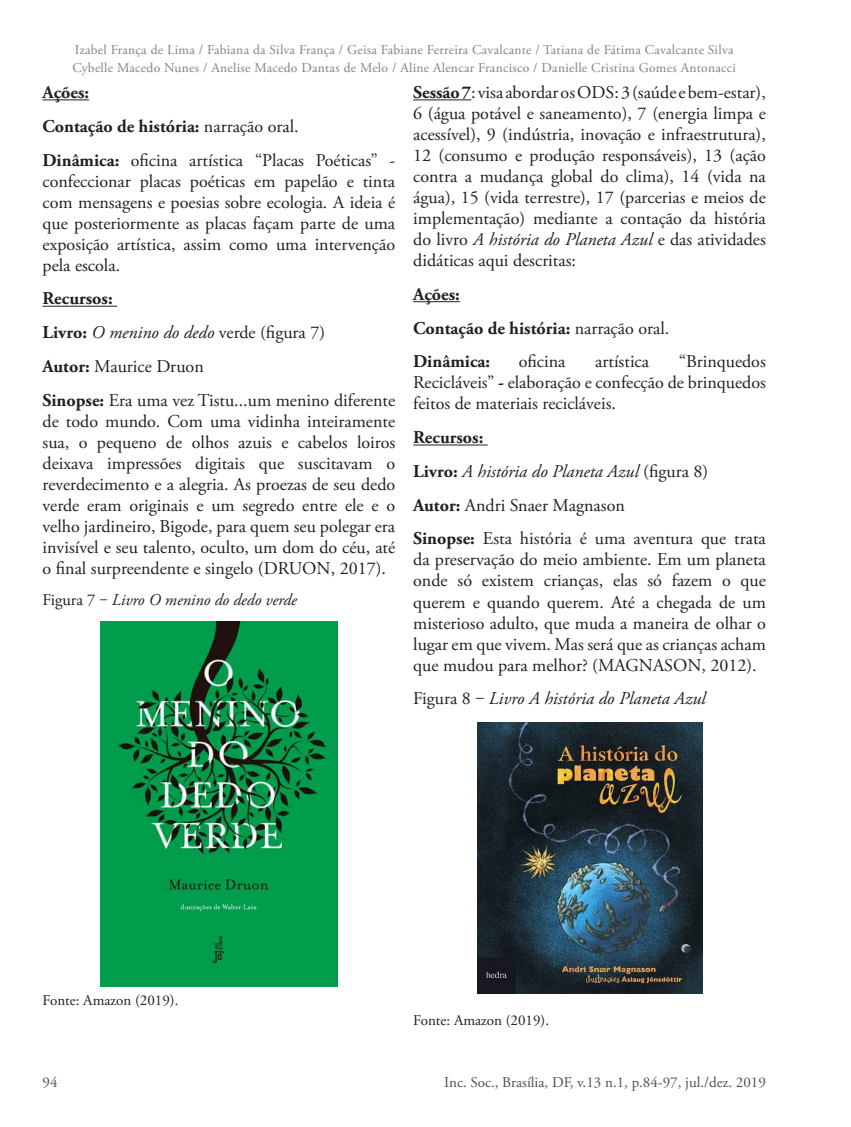
<style>
.page{position:relative;width:851px;height:1127px;background:#fff}
.page>*{position:absolute;margin:0;border:0;box-sizing:border-box;transform-origin:0 0}
.Corpo_de_Texto{font:18px/21px "Adobe Garamond Pro";color:#231f20;text-align:justify}
.Corpo_de_Texto-2{font:700 18px "Adobe Garamond Pro";color:#231f20}
.Corpo_de_Texto-3{font:italic 18px "Adobe Garamond Pro";color:#231f20}
.Ci_Inf__Título_image{font:italic 16.5px "Adobe Garamond Pro";color:#231f20}
.t1{font:15px "Adobe Garamond Pro";color:#524f4f}
.Fonte{font:15px "Adobe Garamond Pro";color:#231f20}
.t2{font:13.5px/18px "Adobe Garamond Pro";letter-spacing:.02em;color:#808285}
.s1{font-weight:400}
.s2{font-weight:700}
.s3{font-style:italic}
.s4{font-style:normal}
.s5{font-weight:700;font-style:normal}
</style>
<div class="page">
<hr style="left:43px;top:99px;width:46px;height:1px;background:#231f20">
<hr style="left:43px;top:306px;width:74px;height:1px;background:#231f20">
<img style="left:100px;top:621px;width:237px;height:366px">
<hr style="left:413px;top:99px;width:58px;height:1px;background:#231f20">
<hr style="left:413px;top:301px;width:47px;height:1px;background:#231f20">
<hr style="left:413px;top:444px;width:74px;height:1px;background:#231f20">
<img style="left:477px;top:722px;width:225px;height:271px">
<p class="t2" style="left:72px;top:41px;width:665px">Izabel França de Lima / Fabiana da Silva França / Geisa Fabiane Ferreira Cavalcante / Tatiana de Fátima Cavalcante Silva<br>Cybelle Macedo Nunes / Anelise Macedo Dantas de Melo / Aline Alencar Francisco / Danielle Cristina Gomes Antonacci</p>
<p class="Corpo_de_Texto-2" style="left:43px;top:82px;width:48px">Ações:</p>
<p class="Corpo_de_Texto-2" style="left:43px;top:116px;width:257px">Contação de história: <span class="s1">narração oral.</span></p>
<p class="Corpo_de_Texto" style="left:43px;top:150px;width:354px"><span class="s2">Dinâmica:</span> oficina artística “Placas Poéticas” - confeccionar placas poéticas em papelão e tinta com mensagens e poesias sobre ecologia. A ideia é que posteriormente as placas façam parte de uma exposição artística, assim como uma intervenção pela escola.</p>
<p class="Corpo_de_Texto-2" style="left:43px;top:288px;width:72px">Recursos:</p>
<p class="Corpo_de_Texto" style="left:43px;top:323px;width:284px"><span class="s2">Livro:</span> <span class="s3">O menino do dedo</span> verde (figura 7)</p>
<p class="Corpo_de_Texto" style="left:43px;top:356px;width:163px"><span class="s2">Autor:</span> Maurice Druon</p>
<p class="Corpo_de_Texto" style="left:43px;top:390px;width:354px"><span class="s2">Sinopse:</span> Era uma vez Tistu...um menino diferente de todo mundo. Com uma vidinha inteiramente sua, o pequeno de olhos azuis e cabelos loiros deixava impressões digitais que suscitavam o reverdecimento e a alegria. As proezas de seu dedo verde eram originais e um segredo entre ele e o velho jardineiro, Bigode, para quem seu polegar era invisível e seu talento, oculto, um dom do céu, até o final surpreendente e singelo (DRUON, 2017).</p>
<p class="Ci_Inf__Título_image" style="left:43px;top:590px;width:256px"><span class="s4">Figura 7 ‒</span> Livro O menino do dedo verde</p>
<p class="Corpo_de_Texto" style="left:413px;top:83px;width:354px"><span class="s2">Sessão 7</span>: visa abordar os ODS: 3 (saúde e bem-estar), 6 (água potável e saneamento), 7 (energia limpa e acessível), 9 (indústria, inovação e infraestrutura), 12 (consumo e produção responsáveis), 13 (ação contra a mudança global do clima), 14 (vida na água), 15 (vida terrestre), 17 (parcerias e meios de implementação) mediante a contação da história do livro <span class="s3">A história do Planeta Azul</span> e das atividades didáticas aqui descritas:</p>
<p class="Corpo_de_Texto-2" style="left:413px;top:284px;width:48px">Ações:</p>
<p class="Corpo_de_Texto-2" style="left:413px;top:317px;width:257px">Contação de história: <span class="s1">narração oral.</span></p>
<p class="Corpo_de_Texto-2" style="left:413px;top:351px;width:78px">Dinâmica:</p>
<p class="Corpo_de_Texto" style="left:518px;top:352px;width:48px">oficina</p>
<p class="Corpo_de_Texto" style="left:595px;top:352px;width:55px">artística</p>
<p class="Corpo_de_Texto" style="left:413px;top:352px;width:354px;text-indent:265px">“Brinquedos Recicláveis” <span class="s2">-</span> elaboração e confecção de brinquedos feitos de materiais recicláveis.</p>
<p class="Corpo_de_Texto-2" style="left:413px;top:427px;width:72px">Recursos:</p>
<p class="Corpo_de_Texto-3" style="left:413px;top:460px;width:296px"><span class="s5">Livro:</span> A história do Planeta Azul <span class="s4">(figura 8)</span></p>
<p class="Corpo_de_Texto" style="left:413px;top:495px;width:213px"><span class="s2">Autor:</span> Andri Snaer Magnason</p>
<p class="Corpo_de_Texto" style="left:413px;top:529px;width:354px"><span class="s2">Sinopse:</span> Esta história é uma aventura que trata da preservação do meio ambiente. Em um planeta onde só existem crianças, elas só fazem o que querem e quando querem. Até a chegada de um misterioso adulto, que muda a maneira de olhar o lugar em que vivem. Mas será que as crianças acham que mudou para melhor? (MAGNASON, 2012).</p>
<p class="Corpo_de_Texto-3" style="left:413px;top:688px;width:294px"><span class="s4">Figura 8 ‒</span> Livro A história do Planeta Azul</p>
<p class="Fonte" style="left:43px;top:991px;width:137px">Fonte: Amazon (2019).</p>
<p class="Fonte" style="left:413px;top:1011px;width:137px">Fonte: Amazon (2019).</p>
<p class="t1" style="left:43px;top:1073px;width:16px">94</p>
<p class="t1" style="left:444px;top:1073px;width:323px">Inc. Soc., Brasília, DF, v.13 n.1, p.84-97, jul./dez. 2019</p>
</div>
